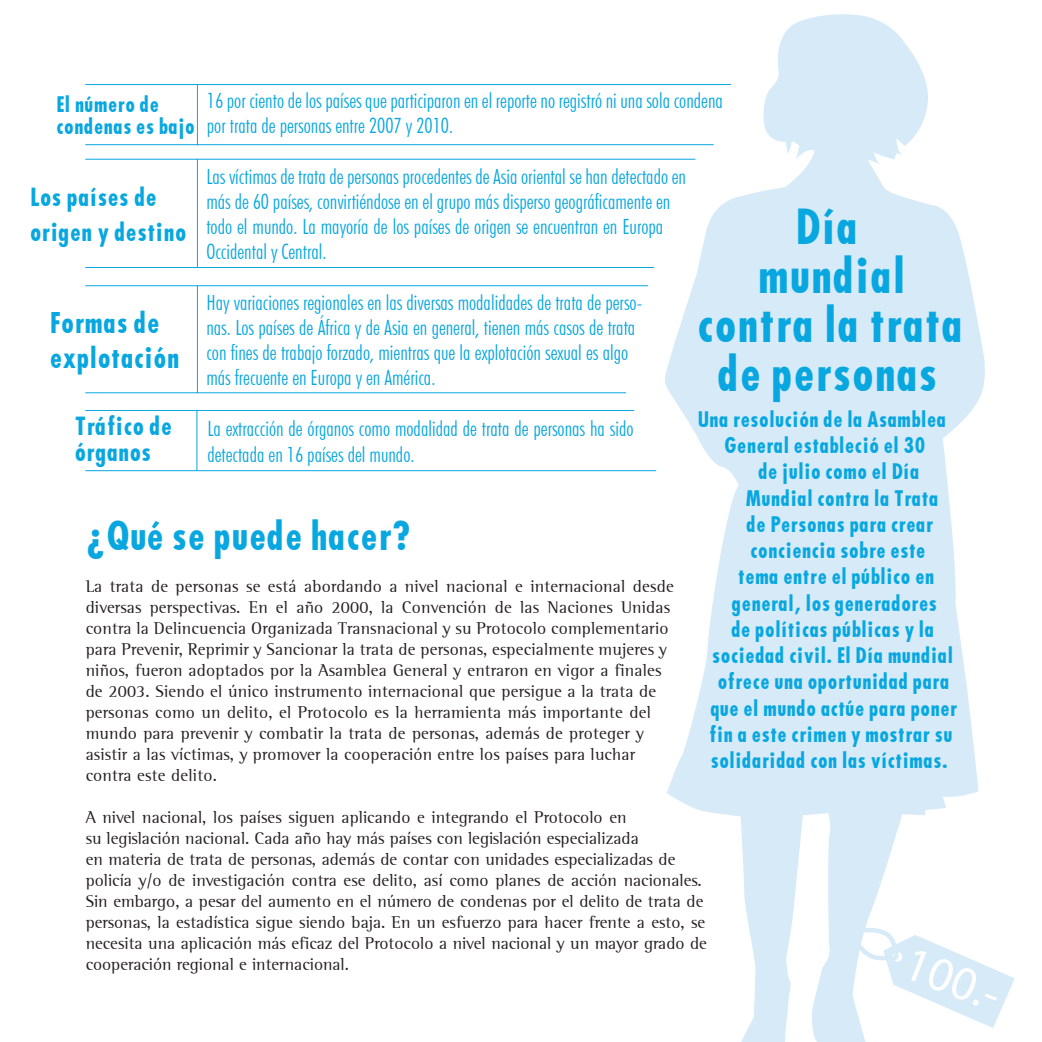
<style>
.page{position:relative;width:1042px;height:1042px;background:#fff}
.page>*{position:absolute;margin:0;border:0;box-sizing:border-box;transform-origin:0 0}
.Wordl_TIP_day_leafle{font:700 47.25px/49px "Futura Cond";color:#08a7e0;text-align:center}
.t1{font:700 38.5px "Futura Cond";color:#08a7e0}
.Wordl_TIP_day_leafle-2{font:700 28px/35px "Futura Cond";color:#08a7e0}
.Wordl_TIP_day_leafle-3{font:700 24.5px/26.2px "Futura Cond";color:#08a7e0}
.World_TIP_day_leafle{font:300 condensed 21px/25.2px "Futura BT";color:#08a7e0}
.Wordl_TIP_day_leafle-4{font:700 21px/22.8px "Futura Cond";color:#08a7e0}
.t2{font:17.5px/21px "Rotis Semi Serif";color:#231f20}
</style>
<div class="page">
<svg style="left:665px;top:14px;width:320px;height:1028px;fill:#d6eaf8"></svg>
<svg style="left:848px;top:928px;width:166px;height:100px"></svg>
<hr style="left:85px;top:84px;width:646px;height:1px;background:#08a7e0">
<hr style="left:85px;top:410px;width:549px;height:1px;background:#08a7e0">
<hr style="left:85px;top:159px;width:610px;height:1px;background:#08a7e0">
<hr style="left:85px;top:285px;width:563px;height:1px;background:#08a7e0">
<hr style="left:85px;top:144px;width:629px;height:1px;background:#08a7e0">
<hr style="left:85px;top:470px;width:571px;height:1px;background:#08a7e0">
<hr style="left:85px;top:267px;width:569px;height:1px;background:#08a7e0">
<hr style="left:85px;top:392px;width:541px;height:1px;background:#08a7e0">
<hr style="left:197px;top:84px;width:1px;height:61px;background:#08a7e0">
<hr style="left:196px;top:410px;width:1px;height:61px;background:#08a7e0">
<hr style="left:197px;top:159px;width:1px;height:109px;background:#08a7e0">
<hr style="left:197px;top:285px;width:1px;height:108px;background:#08a7e0">
<p class="World_TIP_day_leafle" style="left:207px;top:88px;width:517px">16 por ciento de los países que participaron en el reporte no registró ni una sola condena por trata de personas entre 2007 y 2010.</p>
<p class="World_TIP_day_leafle" style="left:206px;top:163px;width:481px">Las víctimas de trata de personas procedentes de Asia oriental se han detectado en más de 60 países, convirtiéndose en el grupo más disperso geográficamente en todo el mundo. La mayoría de los países de origen se encuentran en Europa Occidental y Central.</p>
<p class="World_TIP_day_leafle" style="left:206px;top:289px;width:437px">Hay variaciones regionales en las diversas modalidades de trata de perso&shy;nas. Los países de África y de Asia en general, tienen más casos de trata con fines de trabajo forzado, mientras que la explotación sexual es algo más frecuente en Europa y en América.</p>
<p class="World_TIP_day_leafle" style="left:207px;top:416px;width:428px">La extracción de órganos como modalidad de trata de personas ha sido detectada en 16 países del mundo.</p>
<p class="Wordl_TIP_day_leafle-4" style="left:56px;top:92px;width:140px">El número de condenas es bajo</p>
<p class="Wordl_TIP_day_leafle-3" style="left:30px;top:179px;width:158px;line-height:35px">Los países de origen y destino</p>
<p class="Wordl_TIP_day_leafle" style="left:697px;top:202px;width:268px">Día<br>mundial contra la trata de personas</p>
<p class="Wordl_TIP_day_leafle-4" style="left:698px;top:408px;width:250px">Una resolución de la Asamblea</p>
<p class="Wordl_TIP_day_leafle-4" style="left:724px;top:434px;width:203px">General estableció el 30</p>
<p class="Wordl_TIP_day_leafle-4" style="left:758px;top:460px;width:163px">de julio como el Día</p>
<p class="Wordl_TIP_day_leafle-4" style="left:746px;top:486px;width:194px">Mundial contra la Trata</p>
<p class="Wordl_TIP_day_leafle-4" style="left:746px;top:513px;width:189px">de Personas para crear</p>
<p class="Wordl_TIP_day_leafle-4" style="left:750px;top:539px;width:177px">conciencia sobre este</p>
<p class="Wordl_TIP_day_leafle-4" style="left:738px;top:565px;width:198px">tema entre el público en</p>
<p class="Wordl_TIP_day_leafle-4" style="left:731px;top:591px;width:207px">general, los generadores</p>
<p class="Wordl_TIP_day_leafle-4" style="left:731px;top:618px;width:205px">de políticas públicas y la</p>
<p class="Wordl_TIP_day_leafle-4" style="left:712px;top:644px;width:243px">sociedad civil. El Día mundial</p>
<p class="Wordl_TIP_day_leafle-4" style="left:717px;top:670px;width:234px">ofrece una oportunidad para</p>
<p class="Wordl_TIP_day_leafle-4" style="left:710px;top:696px;width:249px">que el mundo actúe para poner</p>
<p class="Wordl_TIP_day_leafle-4" style="left:709px;top:723px;width:245px">fin a este crimen y mostrar su</p>
<p class="Wordl_TIP_day_leafle-4" style="left:710px;top:749px;width:239px">solidaridad con las víctimas.</p>
<p class="Wordl_TIP_day_leafle-2" style="left:50px;top:306px;width:131px">Formas de explotación</p>
<p class="Wordl_TIP_day_leafle-3" style="left:74px;top:413px;width:99px">Tráfico de órganos</p>
<p class="t1" style="left:86px;top:511px;width:327px">¿Qué se puede hacer?</p>
<p class="t2" style="left:86px;top:575px;width:590px">La trata de personas se está abordando a nivel nacional e internacional desde diversas perspectivas. En el año 2000, la Convención de las Naciones Unidas contra la Delincuencia Organizada Transnacional y su Protocolo complementario para Prevenir, Reprimir y Sancionar la trata de personas, especialmente mujeres y niños, fueron adoptados por la Asamblea General y entraron en vigor a finales de 2003. Siendo el único instrumento internacional que persigue a la trata de personas como un delito, el Protocolo es la herramienta más importante del mundo para prevenir y combatir la trata de personas, además de proteger y asistir a las víctimas, y promover la cooperación entre los países para luchar contra este delito.</p>
<p class="t2" style="left:86px;top:806px;width:623px">A nivel nacional, los países siguen aplicando e integrando el Protocolo en<br>su legislación nacional. Cada año hay más países con legislación especializada<br>en materia de trata de personas, además de contar con unidades especializadas de policía y/o de investigación contra ese delito, así como planes de acción nacionales.<br>Sin embargo, a pesar del aumento en el número de condenas por el delito de trata de personas, la estadística sigue siendo baja. En un esfuerzo para hacer frente a esto, se necesita una aplicación más eficaz del Protocolo a nivel nacional y un mayor grado de cooperación regional e internacional.</p>
</div>
